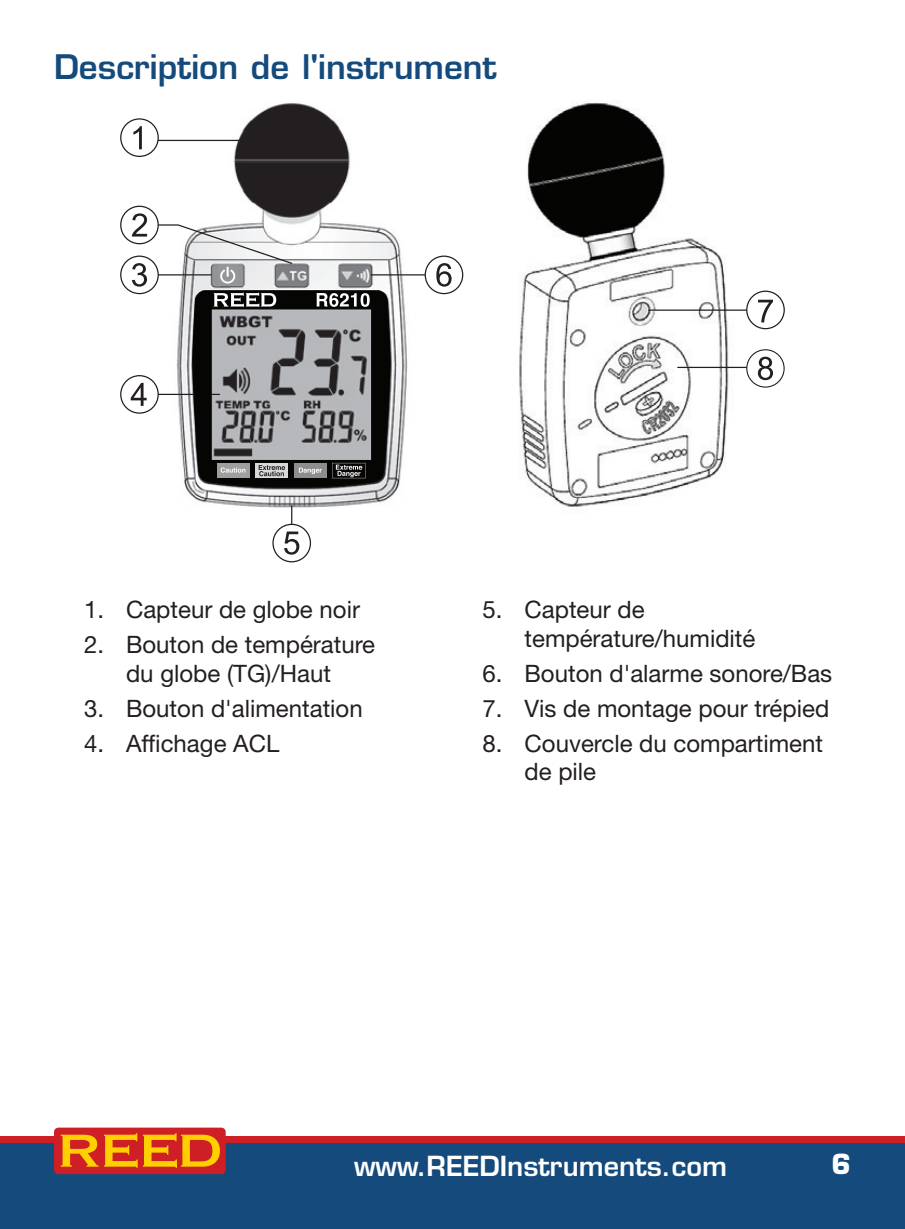
<style>
.page{position:relative;width:905px;height:1229px;background:#fff}
.page>*{position:absolute;margin:0;border:0;box-sizing:border-box;transform-origin:0 0}
.t1{font:600 33px "Eurostile LT Std";color:#144a7c}
.t2{font:600 27px "Eurostile LT Std";color:#fff}
.t3{font:700 27px "Eurostile LT Std";color:#fff}
.t4{font:24px/28.8px "Helvetica Neue LT Std";color:#231f20}
</style>
<div class="page">
<div style="left:0;top:1137px;width:904px;height:91px;background:#144a7c"></div>
<div style="left:0;top:1136px;width:904px;height:6px;background:#cf1f26"></div>
<div style="left:54px;top:1127px;width:172px;height:47px;background:#cf1f26;border-radius:4px"></div>
<svg style="left:61px;top:1133px;width:159px;height:34px"></svg>
<img style="left:239px;top:103px;width:106px;height:36px">
<img style="left:535px;top:102px;width:250px;height:286px">
<svg style="left:149px;top:139px;width:605px;height:400px"></svg>
<div style="left:121px;top:119px;width:37px;height:37px;background:#fff;border-radius:50%"></div>
<div style="left:120px;top:118px;width:39px;height:39px;border:1px solid #231f20;border-radius:50%"></div>
<svg style="left:133px;top:126px;width:9px;height:23px"></svg>
<div style="left:121px;top:206px;width:37px;height:38px;background:#fff;border-radius:50%"></div>
<div style="left:120px;top:206px;width:39px;height:38px;border:1px solid #231f20;border-radius:50%"></div>
<svg style="left:132px;top:213px;width:15px;height:23px"></svg>
<div style="left:121px;top:256px;width:37px;height:37px;background:#fff;border-radius:50%"></div>
<div style="left:120px;top:255px;width:39px;height:39px;border:1px solid #231f20;border-radius:50%"></div>
<svg style="left:132px;top:263px;width:15px;height:24px"></svg>
<div style="left:273px;top:524px;width:37px;height:38px;background:#fff;border-radius:50%"></div>
<div style="left:272px;top:524px;width:39px;height:38px;border:1px solid #231f20;border-radius:50%"></div>
<svg style="left:284px;top:531px;width:15px;height:23px"></svg>
<div style="left:121px;top:376px;width:37px;height:37px;background:#fff;border-radius:50%"></div>
<div style="left:120px;top:375px;width:39px;height:39px;border:1px solid #231f20;border-radius:50%"></div>
<svg style="left:131px;top:383px;width:16px;height:23px"></svg>
<div style="left:425px;top:256px;width:37px;height:37px;background:#fff;border-radius:50%"></div>
<div style="left:424px;top:255px;width:39px;height:39px;border:1px solid #231f20;border-radius:50%"></div>
<svg style="left:436px;top:263px;width:15px;height:24px"></svg>
<div style="left:746px;top:291px;width:38px;height:38px;background:#fff;border-radius:50%"></div>
<div style="left:746px;top:290px;width:38px;height:39px;border:1px solid #231f20;border-radius:50%"></div>
<svg style="left:758px;top:300px;width:15px;height:22px"></svg>
<div style="left:746px;top:350px;width:38px;height:37px;background:#fff;border-radius:50%"></div>
<div style="left:746px;top:349px;width:38px;height:38px;border:1px solid #231f20;border-radius:50%"></div>
<svg style="left:757px;top:357px;width:16px;height:23px"></svg>
<svg style="left:192px;top:290px;width:198px;height:197px;background:#727274"></svg>
<svg style="left:218px;top:265px;width:19px;height:20px"></svg>
<svg style="left:220px;top:266px;width:15px;height:17px"></svg>
<h1 class="t1" style="left:54px;top:46px;width:444px">Description de l'instrument</h1>
<p class="t4" style="left:84px;top:595px;width:277px">1. Capteur de globe noir</p>
<p class="t4" style="left:84px;top:630px;width:292px;text-align:center">2. Bouton de température du globe (TG)/Haut</p>
<p class="t4" style="left:84px;top:693px;width:280px">3. Bouton d'alimentation</p>
<p class="t4" style="left:84px;top:728px;width:197px">4. Affichage ACL</p>
<p class="t4" style="left:524px;top:595px;width:232px;text-indent:-42px">5. Capteur de température/humidité</p>
<p class="t4" style="left:482px;top:658px;width:351px">6. Bouton d'alarme sonore/Bas</p>
<p class="t4" style="left:482px;top:693px;width:348px">7. Vis de montage pour trépied</p>
<p class="t4" style="left:524px;top:728px;width:300px;text-indent:-42px">8. Couvercle du compartiment de pile</p>
<p class="t2" style="left:354px;top:1148px;width:374px">www.REEDInstruments.com</p>
<p class="t3" style="left:831px;top:1147px;width:21px">6</p>
</div>
